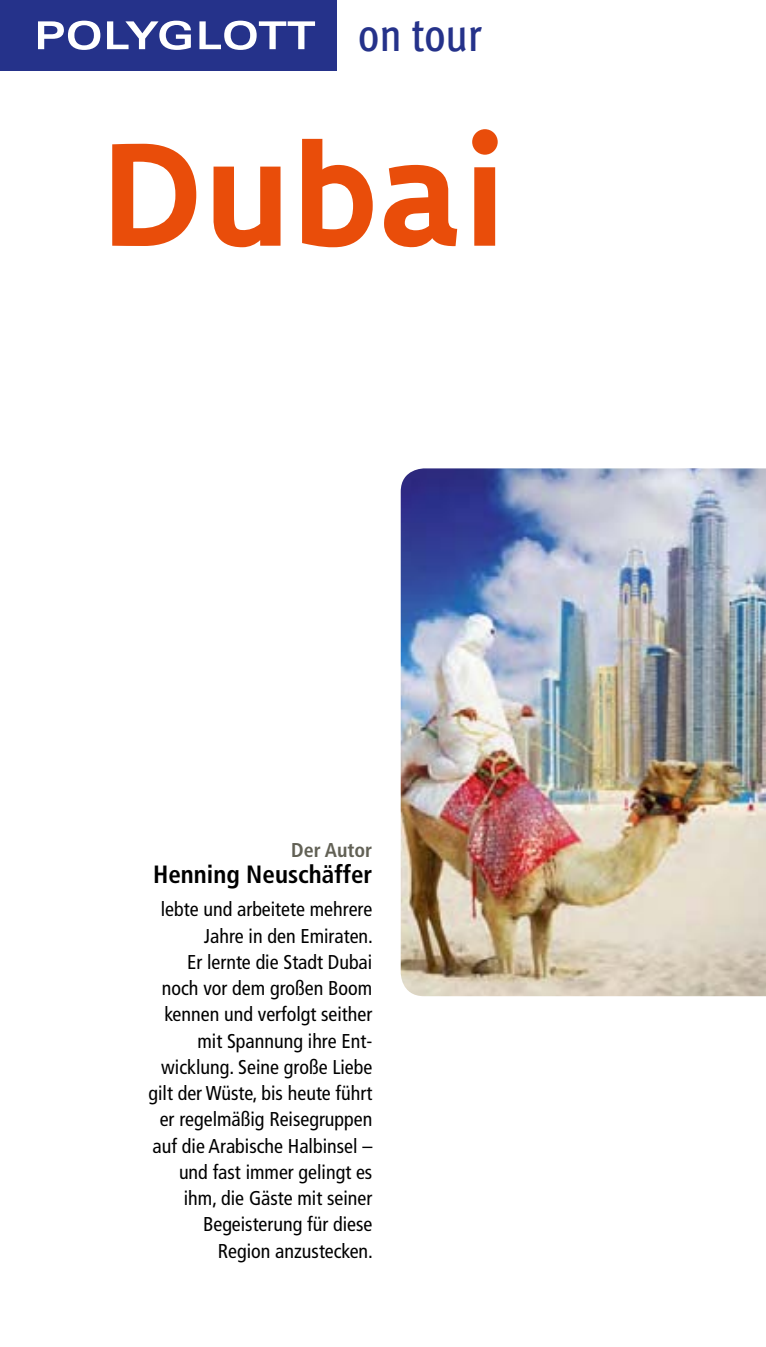
<style>
.page{position:relative;width:766px;height:1347px;background:#fff}
.page>*{position:absolute;margin:0;border:0;box-sizing:border-box;transform-origin:0 0}
.t1{font:700 140px "NN Medien";color:#e94d0a}
.t2{font:500 condensed 46.25px "Meta Pro";color:#25328a}
.t3{font:700 condensed 25px "Frutiger LT Pro";color:#000}
.t4{font:condensed 20px/26.2px "Frutiger LT Pro";color:#000;text-align:right}
.t5{font:700 condensed 20px "Frutiger LT Pro";color:#626155}
</style>
<div class="page">
<div style="left:0;top:0;width:337px;height:71px;background:#25328a"></div>
<svg style="left:38px;top:21px;width:62px;height:29px"></svg>
<svg style="left:107px;top:21px;width:84px;height:29px"></svg>
<svg style="left:199px;top:21px;width:116px;height:29px"></svg>
<img style="left:400px;top:468px;width:365px;height:528px">
<h2 class="t2" style="left:358px;top:0;width:125px">on tour</h2>
<h1 class="t1" style="left:101px;top:122px;width:408px">Dubai</h1>
<p class="t5" style="left:291px;top:838px;width:83px">Der Autor</p>
<p class="t3" style="left:153px;top:859px;width:221px">Henning Neuschäffer</p>
<p class="t4" style="left:148px;top:896px;width:226px">lebte und arbeitete mehrere<br>Jahre in den Emiraten.<br>Er lernte die Stadt Dubai noch vor dem großen Boom kennen und verfolgt seither mit Spannung ihre Ent&shy;wicklung. Seine große Liebe gilt der Wüste, bis heute führt er regelmäßig Reisegruppen auf die Arabische Halbinsel – und fast immer gelingt es ihm, die Gäste mit seiner<br>Begeisterung für diese<br>Region anzustecken.</p>
</div>
